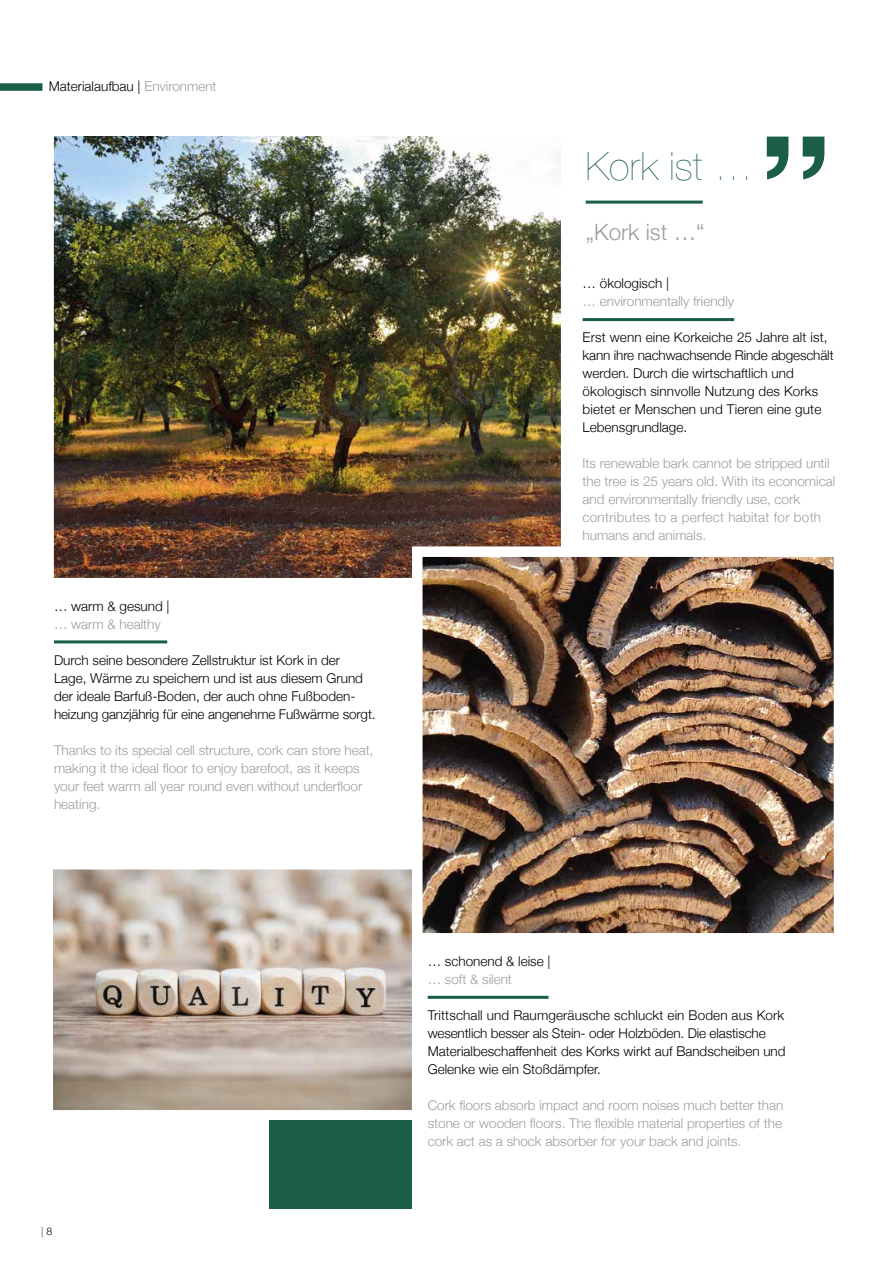
<style>
.page{position:relative;width:893px;height:1263px;background:#fff}
.page>*{position:absolute;margin:0;border:0;box-sizing:border-box;transform-origin:0 0}
.t1{font:700 156.3px "Helvetica Neue";color:#1b5e46}
.t2{font:200 39px "Helvetica Neue";letter-spacing:.01em;color:#1b5e46}
.t3{font:300 22.5px "Helvetica Neue";color:#9d9d9c}
.t4{font:300 13.5px/18px "Helvetica Neue";color:#000}
.t5{font:300 13.5px/18px "Helvetica Neue";color:#9d9d9c}
.t6{font:300 10.5px "Helvetica Neue";color:#1b5e46}
.s1{color:#9d9d9c}
.s2{color:#000}
</style>
<div class="page">
<img style="left:54px;top:870px;width:357px;height:239px">
<img style="left:54px;top:136px;width:506px;height:441px">
<hr style="left:583px;top:318px;width:151px;height:3px;background:#1b5e46">
<hr style="left:586px;top:201px;width:117px;height:3px;background:#1b5e46">
<hr style="left:428px;top:996px;width:121px;height:3px;background:#1b5e46">
<img style="left:423px;top:557px;width:410px;height:375px">
<hr style="left:54px;top:640px;width:113px;height:3px;background:#1b5e46">
<div style="left:270px;top:1120px;width:142px;height:89px;background:#1b5e46"></div>
<div style="left:0;top:83px;width:43px;height:8px;background:#1b5e46"></div>
<p class="t4" style="left:49px;top:76px;width:169px">Materialaufbau | <span class="s1">Environment</span></p>
<p class="t4" style="left:54px;top:596px;width:117px">… warm &amp; gesund |</p>
<p class="t5" style="left:54px;top:614px;width:108px">… warm &amp; healthy</p>
<p class="t4" style="left:54px;top:650px;width:323px">Durch seine besondere Zellstruktur ist Kork in der Lage, Wärme zu speichern und ist aus diesem Grund der ideale Barfuß-Boden, der auch ohne Fußboden&shy;heizung ganzjährig für eine angenehme Fußwärme sorgt.</p>
<p class="t5" style="left:54px;top:740px;width:321px">Thanks to its special cell structure, cork can store heat, making it the ideal floor to enjoy barefoot, as it keeps your feet warm all year round even without underfloor heating.</p>
<h2 class="t2" style="left:586px;top:136px;width:169px">Kork ist …</h2>
<h3 class="t3" style="left:586px;top:214px;width:120px">„Kork ist …“</h3>
<h1 class="t1" style="left:755px;top:70px;width:80px">ˮ</h1>
<p class="t4" style="left:583px;top:273px;width:88px">… ökologisch |</p>
<p class="t5" style="left:583px;top:291px;width:153px">… environmentally friendly</p>
<p class="t4" style="left:583px;top:327px;width:253px">Erst wenn eine Korkeiche 25 Jahre alt ist, kann ihre nachwachsende Rinde abgeschält werden. Durch die wirtschaftlich und ökologisch sinnvolle Nutzung des Korks bietet er Menschen und Tieren eine gute Lebensgrundlage.</p>
<p class="t5" style="left:583px;top:453px;width:254px">Its renewable bark cannot be stripped until the tree is 25 years old. With its economical and environmentally friendly use, cork contributes to a perfect habitat for both humans and animals.</p>
<p class="t6" style="left:41px;top:1223px;width:13px">| <span class="s2">8</span></p>
<p class="t4" style="left:428px;top:951px;width:124px">… schonend &amp; leise |</p>
<p class="t5" style="left:428px;top:969px;width:86px">… soft &amp; silent</p>
<p class="t4" style="left:428px;top:1005px;width:359px">Trittschall und Raumgeräusche schluckt ein Boden aus Kork wesentlich besser als Stein- oder Holzböden. Die elastische Materialbeschaffenheit des Korks wirkt auf Bandscheiben und Gelenke wie ein Stoßdämpfer.</p>
<p class="t5" style="left:428px;top:1095px;width:357px;text-align:justify">Cork floors absorb impact and room noises much better than stone or wooden floors. The flexible material properties of the cork act as a shock absorber for your back and joints.</p>
</div>
